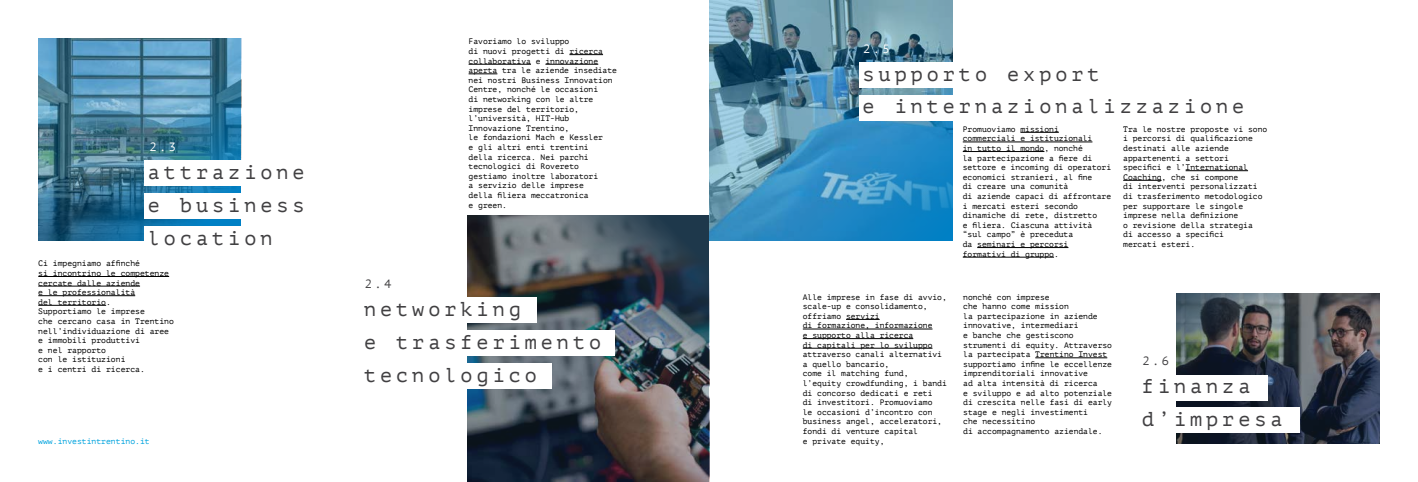
<style>
.page{position:relative;width:1418px;height:482px;background:#fff}
.page>*{position:absolute;margin:0;border:0;box-sizing:border-box;transform-origin:0 0}
.t1{font:20px/33px "PT Mono";letter-spacing:.2em;color:#414042}
.t2{font:12px "PT Mono";color:#fff}
.t3{font:12px "PT Mono";color:#414042}
.t4{font:8px/9.6px "PT Mono";color:#000}
.t5{font:8px "PT Mono";color:#00a3de}
</style>
<div class="page">
<img style="left:709px;top:0;width:243px;height:241px">
<img style="left:38px;top:38px;width:203px;height:203px">
<img style="left:1176px;top:293px;width:203px;height:151px">
<img style="left:468px;top:216px;width:241px;height:266px">
<div style="left:144px;top:160px;width:171px;height:26px;background:#fff"></div>
<div style="left:144px;top:193px;width:199px;height:26px;background:#fff"></div>
<div style="left:144px;top:226px;width:199px;height:26px;background:#fff"></div>
<div style="left:360px;top:297px;width:177px;height:26px;background:#fff"></div>
<div style="left:859px;top:62px;width:337px;height:26px;background:#fff"></div>
<div style="left:360px;top:330px;width:255px;height:26px;background:#fff"></div>
<div style="left:360px;top:363px;width:192px;height:26px;background:#fff"></div>
<div style="left:1138px;top:375px;width:129px;height:25px;background:#fff"></div>
<div style="left:1138px;top:407px;width:161px;height:26px;background:#fff"></div>
<div style="left:859px;top:95px;width:461px;height:25px;background:#fff"></div>
<hr style="left:38px;top:276px;width:131px;height:1px;background:#000">
<hr style="left:38px;top:286px;width:102px;height:1px;background:#000">
<hr style="left:38px;top:295px;width:97px;height:1px;background:#000">
<hr style="left:38px;top:305px;width:68px;height:1px;background:#000">
<hr style="left:1020px;top:132px;width:38px;height:1px;background:#000">
<hr style="left:962px;top:142px;width:130px;height:1px;background:#000">
<hr style="left:962px;top:151px;width:82px;height:1px;background:#000">
<hr style="left:977px;top:247px;width:91px;height:1px;background:#000">
<hr style="left:962px;top:257px;width:92px;height:1px;background:#000">
<hr style="left:846px;top:319px;width:33px;height:1px;background:#000">
<hr style="left:802px;top:329px;width:130px;height:1px;background:#000">
<hr style="left:802px;top:338px;width:111px;height:1px;background:#000">
<hr style="left:802px;top:348px;width:130px;height:1px;background:#000">
<hr style="left:569px;top:54px;width:34px;height:1px;background:#000">
<hr style="left:468px;top:64px;width:63px;height:1px;background:#000">
<hr style="left:545px;top:64px;width:53px;height:1px;background:#000">
<svg style="left:468px;top:74px;width:29px;height:1px"></svg>
<hr style="left:1185px;top:170px;width:62px;height:1px;background:#000">
<hr style="left:1123px;top:180px;width:38px;height:1px;background:#000">
<hr style="left:1035px;top:358px;width:72px;height:1px;background:#000">
<h2 class="t2" style="left:149px;top:140px;width:28px">2.3</h2>
<h1 class="t1" style="left:148px;top:156px;width:158px;text-align:justify">attrazione e business location</h1>
<p class="t4" style="left:38px;top:259px;width:137px">Ci impegniamo affinché<br>si incontrino le competenze cercate dalle aziende<br>e le professionalità<br>del territorio.<br>Supportiamo le imprese<br>che cercano casa in Trentino nell’individuazione di aree e immobili produttivi<br>e nel rapporto<br>con le istituzioni<br>e i centri di ricerca.</p>
<p class="t5" style="left:38px;top:436px;width:113px">www.investintrentino.it</p>
<h2 class="t3" style="left:365px;top:277px;width:28px">2.4</h2>
<p class="t4" style="left:468px;top:37px;width:150px">Favoriamo lo sviluppo<br>di nuovi progetti di ricerca collaborativa e innovazione aperta tra le aziende insediate nei nostri Business Innovation<br>Centre, nonché le occasioni<br>di networking con le altre imprese del territorio, l’università, HIT-Hub<br>Innovazione Trentino,<br>le fondazioni Mach e Kessler<br>e gli altri enti trentini<br>della ricerca. Nei parchi tecnologici di Rovereto gestiamo inoltre laboratori<br>a servizio delle imprese<br>della filiera meccatronica<br>e green.</p>
<h1 class="t1" style="left:364px;top:293px;width:158px">networking</h1>
<h1 class="t1" style="left:364px;top:326px;width:238px">e trasferimento tecnologico</h1>
<h2 class="t2" style="left:863px;top:42px;width:28px">2.5</h2>
<h1 class="t1" style="left:862px;top:57px;width:238px">supporto export</h1>
<h1 class="t1" style="left:862px;top:90px;width:383px">e internazionalizzazione</h1>
<p class="t4" style="left:802px;top:292px;width:145px">Alle imprese in fase di avvio, scale-up e consolidamento, offriamo servizi<br>di formazione, informazione<br>e supporto alla ricerca<br>di capitali per lo sviluppo attraverso canali alternativi a quello bancario,<br>come il matching fund, l’equity crowdfunding, i bandi di concorso dedicati e reti<br>di investitori. Promuoviamo<br>le occasioni d’incontro con business angel, acceleratori, fondi di venture capital<br>e private equity,</p>
<p class="t4" style="left:962px;top:124px;width:150px">Promuoviamo missioni commerciali e istituzionali<br>in tutto il mondo, nonché<br>la partecipazione a fiere di settore e incoming di operatori economici stranieri, al fine<br>di creare una comunità<br>di aziende capaci di affrontare i mercati esteri secondo dinamiche di rete, distretto<br>e filiera. Ciascuna attività “sul campo” è preceduta<br>da seminari e percorsi formativi di gruppo.</p>
<p class="t4" style="left:1123px;top:124px;width:146px">Tra le nostre proposte vi sono i percorsi di qualificazione destinati alle aziende appartenenti a settori specifici e l’International<br>Coaching, che si compone<br>di interventi personalizzati di trasferimento metodologico per supportare le singole imprese nella definizione<br>o revisione della strategia<br>di accesso a specifici<br>mercati esteri.</p>
<p class="t4" style="left:963px;top:292px;width:150px">nonché con imprese<br>che hanno come mission<br>la partecipazione in aziende innovative, intermediari<br>e banche che gestiscono strumenti di equity. Attraverso la partecipata Trentino Invest supportiamo infine le eccellenze imprenditoriali innovative<br>ad alta intensità di ricerca<br>e sviluppo e ad alto potenziale di crescita nelle fasi di early stage e negli investimenti<br>che necessitino<br>di accompagnamento aziendale.</p>
<h2 class="t3" style="left:1142px;top:354px;width:28px">2.6</h2>
<h1 class="t1" style="left:1141px;top:370px;width:142px">finanza d’impresa</h1>
</div>
